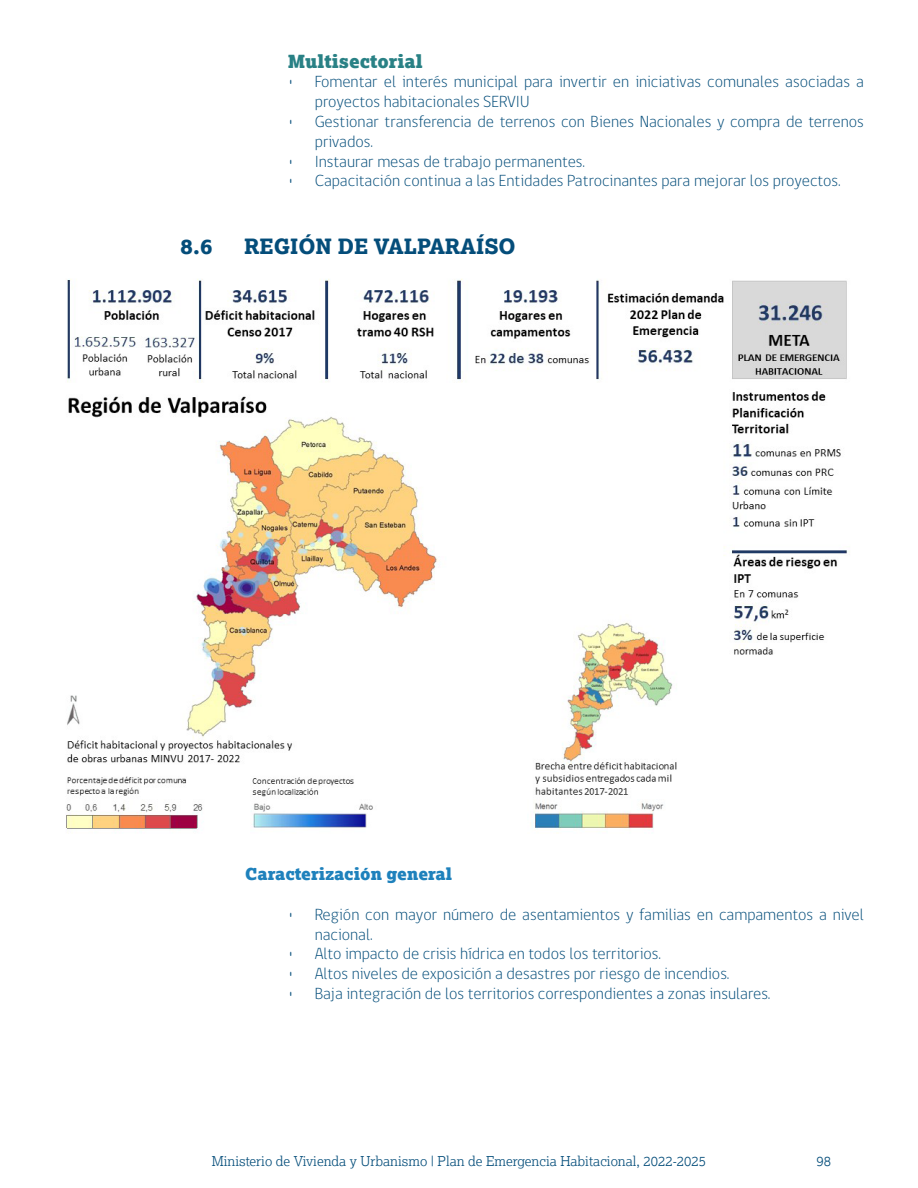
<style>
.page{position:relative;width:918px;height:1188px;background:#fff}
.page>*{position:absolute;margin:0;border:0;box-sizing:border-box;transform-origin:0 0}
.t1{font:800 21px "Lexia";color:#044d7a}
.t2{font:900 18px "Lexia";color:#298185}
.t3{font:300 16.5px/19.8px "gob CL";color:#044d7a}
.t4{font:900 16.5px "Lexia";color:#1e81bc}
.t5{font:300 13.5px "Lexia";color:#044d7a}
</style>
<div class="page">
<img style="left:66px;top:279px;width:784px;height:551px">
<p class="t2" style="left:288px;top:49px;width:136px">Multisectorial</p>
<p class="t3" style="left:315px;top:72px;width:551px;text-indent:-27px">• Fomentar el interés municipal para invertir en iniciativas comunales asociadas a proyectos habitacionales SERVIU</p>
<p class="t3" style="left:315px;top:112px;width:551px;text-indent:-27px">• Gestionar transferencia de terrenos con Bienes Nacionales y compra de terrenos privados.</p>
<p class="t3" style="left:288px;top:152px;width:299px">• Instaurar mesas de trabajo permanentes.</p>
<p class="t3" style="left:288px;top:171px;width:554px">• Capacitación continua a las Entidades Patrocinantes para mejorar los proyectos.</p>
<p class="t1" style="left:180px;top:233px;width:34px">8.6</p>
<p class="t1" style="left:244px;top:233px;width:273px">REGIÓN DE VALPARAÍSO</p>
<p class="t4" style="left:245px;top:863px;width:208px">Caracterización general</p>
<p class="t3" style="left:315px;top:905px;width:551px;text-indent:-27px">• Región con mayor número de asentamientos y familias en campamentos a nivel nacional.</p>
<p class="t3" style="left:288px;top:944px;width:375px">• Alto impacto de crisis hídrica en todos los territorios.</p>
<p class="t3" style="left:288px;top:964px;width:443px">• Altos niveles de exposición a desastres por riesgo de incendios.</p>
<p class="t3" style="left:288px;top:984px;width:484px">• Baja integración de los territorios correspondientes a zonas insulares.</p>
<p class="t5" style="left:212px;top:1153px;width:496px">Ministerio de Vivienda y Urbanismo | Plan de Emergencia Habitacional, 2022-2025</p>
<p class="t5" style="left:816px;top:1153px;width:16px">98</p>
</div>
